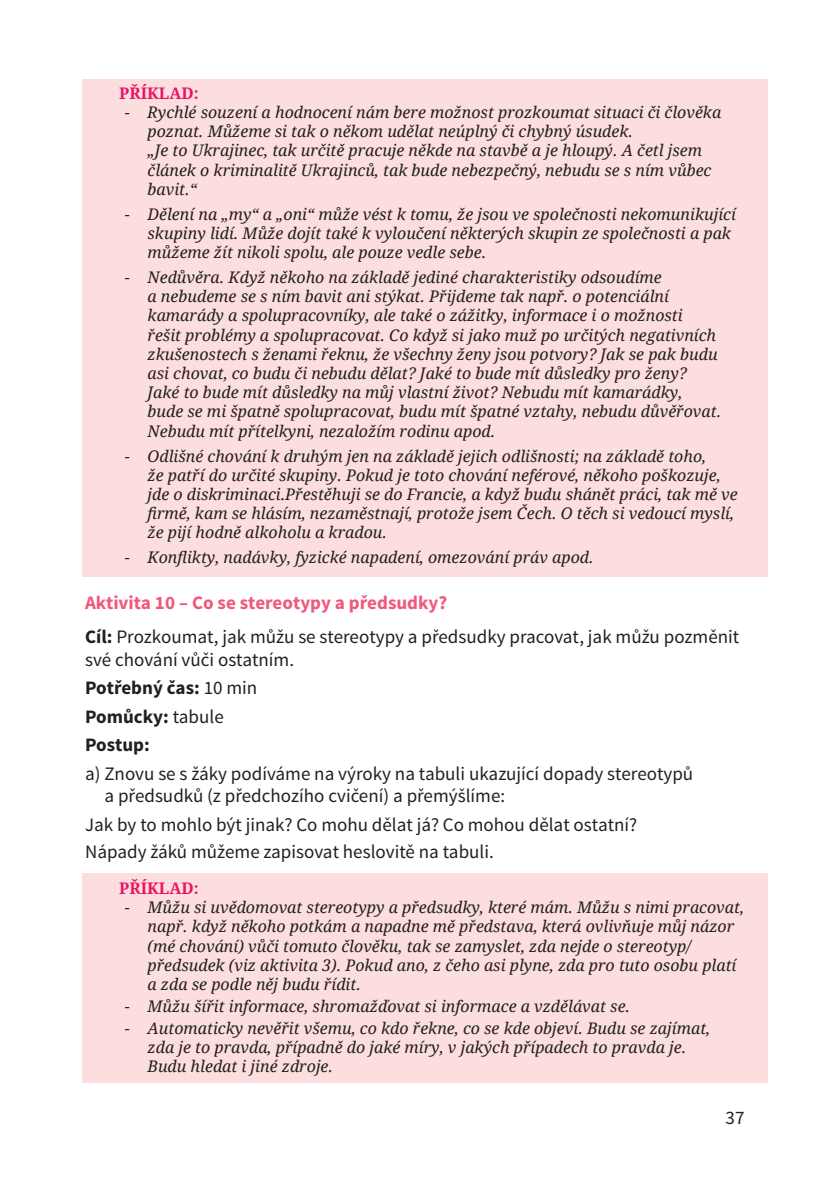
<style>
.page{position:relative;width:840px;height:1191px;background:#fff}
.page>*{position:absolute;margin:0;border:0;box-sizing:border-box;transform-origin:0 0}
.t1{font:19px/28.4px "Source Sans Pro";color:#231f20}
.t2{font:italic 16px/19.2px "Droid Serif";color:#231f20}
.t3{font:700 16px "Droid Serif";color:#ec1165}
.s1{font-weight:700;color:#f0597c}
.s2{font-weight:700}
</style>
<div class="page">
<div style="left:82px;top:79px;width:685px;height:498px;background:#fcdedf"></div>
<div style="left:82px;top:873px;width:685px;height:209px;background:#fcdedf"></div>
<p class="t3" style="left:119px;top:82px;width:81px">PŘÍKLAD:</p>
<p class="t2" style="left:147px;top:102px;width:575px;text-indent:-23px">- Rychlé souzení a hodnocení nám bere možnost prozkoumat situaci či člověka poznat. Můžeme si tak o někom udělat neúplný či chybný úsudek.<br>„Je to Ukrajinec, tak určitě pracuje někde na stavbě a je hloupý. A četl jsem článek o kriminalitě Ukrajinců, tak bude nebezpečný, nebudu se s ním vůbec bavit.“</p>
<p class="t2" style="left:147px;top:204px;width:589px;text-indent:-23px">- Dělení na „my“ a „oni“ může vést k tomu, že jsou ve společnosti nekomunikující skupiny lidí. Může dojít také k vyloučení některých skupin ze společnosti a pak můžeme žít nikoli spolu, ale pouze vedle sebe.</p>
<p class="t2" style="left:147px;top:267px;width:575px;text-indent:-23px">- Nedůvěra. Když někoho na základě jediné charakteristiky odsoudíme<br>a nebudeme se s ním bavit ani stýkat. Přijdeme tak např. o potenciální kamarády a spolupracovníky, ale také o zážitky, informace i o možnosti<br>řešit problémy a spolupracovat. Co když si jako muž po určitých negativních zkušenostech s ženami řeknu, že všechny ženy jsou potvory? Jak se pak budu asi chovat, co budu či nebudu dělat? Jaké to bude mít důsledky pro ženy?<br>Jaké to bude mít důsledky na můj vlastní život? Nebudu mít kamarádky, bude se mi špatně spolupracovat, budu mít špatné vztahy, nebudu důvěřovat.<br>Nebudu mít přítelkyni, nezaložím rodinu apod.</p>
<p class="t2" style="left:147px;top:446px;width:591px;text-indent:-23px">- Odlišné chování k druhým jen na základě jejich odlišnosti; na základě toho,<br>že patří do určité skupiny. Pokud je toto chování neférové, někoho poškozuje, jde o diskriminaci.Přestěhuji se do Francie, a když budu shánět práci, tak mě ve firmě, kam se hlásím, nezaměstnají, protože jsem Čech. O těch si vedoucí myslí, že pijí hodně alkoholu a kradou.</p>
<p class="t2" style="left:125px;top:547px;width:470px">- Konflikty, nadávky, fyzické napadení, omezování práv apod.</p>
<p class="t1" style="left:85px;top:585px;width:655px;line-height:34.2px"><span class="s1">Aktivita 10 – Co se stereotypy a předsudky?<br></span><span class="s2">Cíl:</span> Prozkoumat, jak můžu se stereotypy a předsudky pracovat, jak můžu pozměnit</p>
<p class="t1" style="left:85px;top:645px;width:210px">své chování vůči ostatním.<br><span class="s2">Potřebný čas:</span> 10 min<br><span class="s2">Pomůcky:</span> tabule<br><span class="s2">Postup:</span></p>
<p class="t1" style="left:104px;top:762px;width:590px;line-height:22.8px;text-indent:-19px">a) Znovu se s žáky podíváme na výroky na tabuli ukazující dopady stereotypů a předsudků (z předchozího cvičení) a přemýšlíme:</p>
<p class="t1" style="left:85px;top:811px;width:553px;line-height:27.6px">Jak by to mohlo být jinak? Co mohu dělat já? Co mohou dělat ostatní?<br>Nápady žáků můžeme zapisovat heslovitě na tabuli.</p>
<p class="t3" style="left:119px;top:877px;width:81px">PŘÍKLAD:</p>
<p class="t2" style="left:147px;top:897px;width:597px;text-indent:-23px">- Můžu si uvědomovat stereotypy a předsudky, které mám. Můžu s nimi pracovat, např. když někoho potkám a napadne mě představa, která ovlivňuje můj názor (mé chování) vůči tomuto člověku, tak se zamyslet, zda nejde o stereotyp/ předsudek (viz aktivita 3). Pokud ano, z čeho asi plyne, zda pro tuto osobu platí a zda se podle něj budu řídit.</p>
<p class="t2" style="left:125px;top:996px;width:506px">- Můžu šířit informace, shromažďovat si informace a vzdělávat se.</p>
<p class="t2" style="left:147px;top:1018px;width:564px;text-indent:-23px">- Automaticky nevěřit všemu, co kdo řekne, co se kde objeví. Budu se zajímat, zda je to pravda, případně do jaké míry, v jakých případech to pravda je.<br>Budu hledat i jiné zdroje.</p>
<p class="t1" style="left:725px;top:1104px;width:20px">37</p>
</div>
